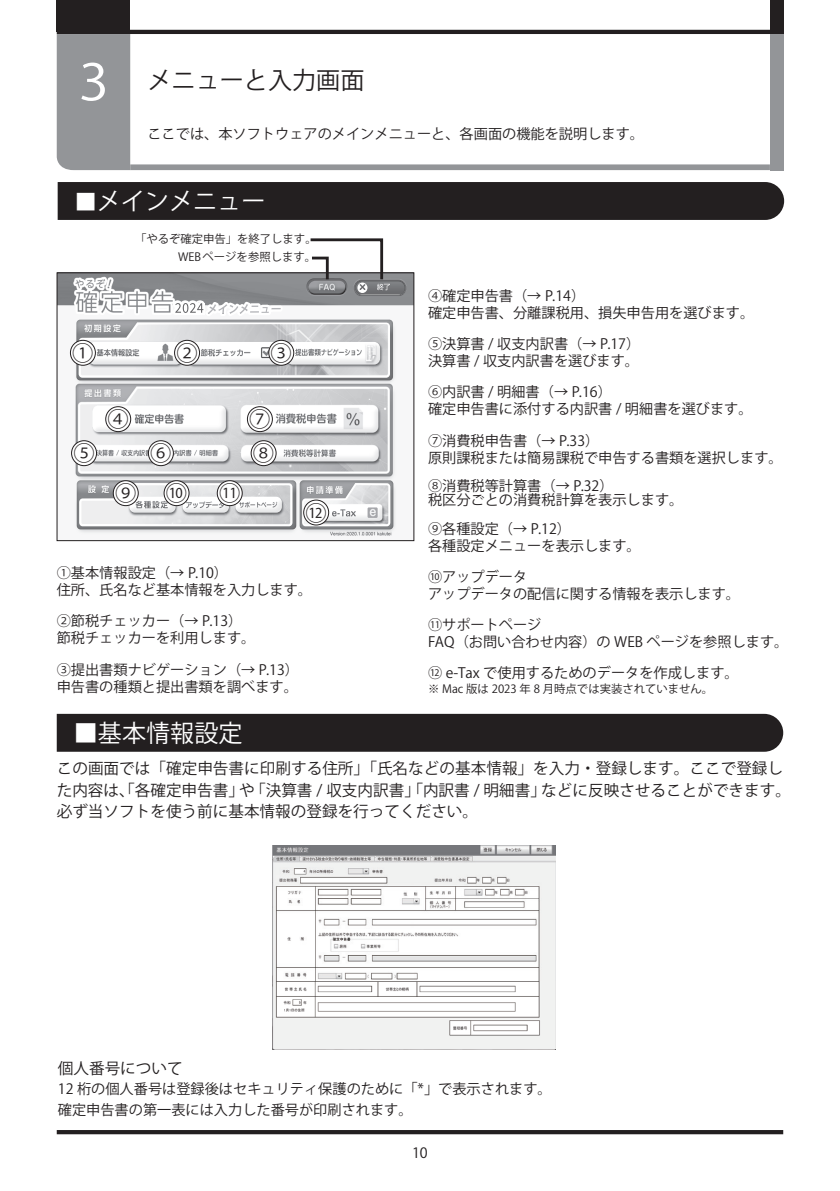
<style>
.page{position:relative;width:840px;height:1191px;background:#fff}
.page>*{position:absolute;margin:0;border:0;box-sizing:border-box;transform-origin:0 0}
.t1{font:49.6px "Koz Go Pr 6 N";color:#fff;scale:1.1 1}
.t2{font:24px "Koz Go Pr 6 N";color:#fff}
.t3{font:24px "Koz Go Pr 6 N";color:#231f20}
.t4{font:21.2px/34px "Koz Go Pr 6 N";color:#231f20}
.t5{font:15.6px/21.2px "Koz Go Pr 6 N";color:#231f20}
.t6{font:14.2px/17px "Koz Go Pr 6 N";color:#231f20}
.t7{font:11.4px "Koz Go Pr 6 N";color:#231f20}
.s1{font-size:22px}
</style>
<div class="page">
<hr style="left:57px;top:30px;width:725px;height:4px;background:#231f20">
<hr style="left:57px;top:1130px;width:725px;height:4px;background:#231f20">
<div style="left:57px;top:0;width:73px;height:32px;background:#231f20"></div>
<div style="left:769px;top:0;width:13px;height:33px;background:#231f20"></div>
<div style="left:57px;top:34px;width:73px;height:136px;background:#939598"></div>
<div style="left:130px;top:164px;width:639px;height:6px;background:#939598"></div>
<div style="left:769px;top:34px;width:13px;height:136px;background:#939598"></div>
<img style="left:59px;top:274px;width:353px;height:262px">
<img style="left:77px;top:480px;width:219px;height:49px">
<img style="left:79px;top:483px;width:213px;height:43px">
<img style="left:81px;top:485px;width:209px;height:39px">
<img style="left:299px;top:480px;width:94px;height:49px">
<img style="left:302px;top:483px;width:88px;height:43px">
<img style="left:304px;top:485px;width:84px;height:39px">
<img style="left:76px;top:384px;width:317px;height:93px">
<img style="left:79px;top:387px;width:311px;height:87px">
<img style="left:81px;top:389px;width:306px;height:83px">
<img style="left:76px;top:320px;width:317px;height:60px">
<img style="left:79px;top:322px;width:311px;height:56px">
<img style="left:81px;top:325px;width:306px;height:50px">
<img style="left:175px;top:302px;width:107px;height:14px">
<img style="left:207px;top:304px;width:73px;height:10px">
<img style="left:308px;top:281px;width:38px;height:14px;border-radius:7px">
<img style="left:353px;top:279px;width:53px;height:17px;border-radius:8px">
<img style="left:355px;top:281px;width:50px;height:14px;border-radius:7px">
<img style="left:355px;top:281px;width:49px;height:13px;border-radius:6px">
<img style="left:325px;top:504px;width:57px;height:17px">
<svg style="left:367px;top:507px;width:10px;height:11px"></svg>
<img style="left:129px;top:496px;width:47px;height:16px">
<img style="left:182px;top:496px;width:47px;height:16px">
<img style="left:235px;top:496px;width:47px;height:16px">
<img style="left:287px;top:342px;width:93px;height:22px">
<img style="left:193px;top:342px;width:82px;height:22px">
<img style="left:89px;top:342px;width:92px;height:22px">
<img style="left:173px;top:301px;width:32px;height:14px">
<img style="left:175px;top:303px;width:28px;height:10px">
<div style="left:57px;top:272px;width:357px;height:269px;border:1px solid #231f20"></div>
<div style="left:58px;top:182px;width:725px;height:38px;background:#231f20"></div>
<div style="left:57px;top:714px;width:725px;height:37px;background:#231f20"></div>
<svg style="left:307px;top:238px;width:77px;height:55px"></svg>
<div style="left:70px;top:340px;width:25px;height:25px;background:#fff;border-radius:50%"></div>
<div style="left:70px;top:340px;width:26px;height:25px;border:1px solid #231f20;border-radius:50%"></div>
<div style="left:269px;top:340px;width:24px;height:25px;background:#fff;border-radius:50%"></div>
<div style="left:268px;top:340px;width:26px;height:25px;border:1px solid #231f20;border-radius:50%"></div>
<div style="left:106px;top:407px;width:25px;height:24px;background:#fff;border-radius:50%"></div>
<div style="left:105px;top:406px;width:26px;height:26px;border:1px solid #231f20;border-radius:50%"></div>
<div style="left:71px;top:441px;width:25px;height:24px;background:#fff;border-radius:50%"></div>
<div style="left:71px;top:440px;width:26px;height:26px;border:1px solid #231f20;border-radius:50%"></div>
<div style="left:164px;top:481px;width:25px;height:24px;background:#fff;border-radius:50%"></div>
<div style="left:164px;top:480px;width:25px;height:26px;border:1px solid #231f20;border-radius:50%"></div>
<div style="left:174px;top:340px;width:25px;height:25px;background:#fff;border-radius:50%"></div>
<div style="left:174px;top:340px;width:26px;height:25px;border:1px solid #231f20;border-radius:50%"></div>
<div style="left:148px;top:441px;width:25px;height:24px;background:#fff;border-radius:50%"></div>
<div style="left:148px;top:440px;width:25px;height:26px;border:1px solid #231f20;border-radius:50%"></div>
<div style="left:247px;top:407px;width:25px;height:24px;background:#fff;border-radius:50%"></div>
<div style="left:247px;top:406px;width:25px;height:26px;border:1px solid #231f20;border-radius:50%"></div>
<div style="left:251px;top:441px;width:25px;height:24px;background:#fff;border-radius:50%"></div>
<div style="left:251px;top:440px;width:25px;height:26px;border:1px solid #231f20;border-radius:50%"></div>
<div style="left:113px;top:481px;width:25px;height:24px;background:#fff;border-radius:50%"></div>
<div style="left:113px;top:480px;width:25px;height:26px;border:1px solid #231f20;border-radius:50%"></div>
<div style="left:217px;top:481px;width:25px;height:24px;background:#fff;border-radius:50%"></div>
<div style="left:217px;top:480px;width:25px;height:26px;border:1px solid #231f20;border-radius:50%"></div>
<div style="left:303px;top:500px;width:25px;height:25px;background:#fff;border-radius:50%"></div>
<div style="left:303px;top:500px;width:26px;height:25px;border:1px solid #231f20;border-radius:50%"></div>
<img style="left:272px;top:845px;width:283px;height:204px">
<h1 class="t1" style="left:79px;top:54px;width:29px">3</h1>
<h2 class="t3" style="left:147px;top:67px;width:218px">メニューと入力画面</h2>
<p class="t6" style="left:147px;top:126px;width:498px">ここでは、本ソフトウェアのメインメニューと、各画面の機能を説明します。</p>
<h2 class="t2" style="left:75px;top:188px;width:192px"><span class="s1">■</span>メインメニュー</h2>
<p class="t7" style="left:135px;top:232px;width:183px">「やるぞ確定申告」を終了します。</p>
<p class="t7" style="left:178px;top:250px;width:139px">WEB ページを参照します。</p>
<h3 class="t4" style="left:72px;top:336px;width:23px">①</h3>
<h3 class="t4" style="left:270px;top:336px;width:23px">③</h3>
<h3 class="t4" style="left:176px;top:336px;width:23px">②</h3>
<h3 class="t4" style="left:73px;top:437px;width:23px">⑤</h3>
<h3 class="t4" style="left:107px;top:403px;width:23px">④</h3>
<h3 class="t4" style="left:150px;top:437px;width:23px">⑥</h3>
<h3 class="t4" style="left:115px;top:477px;width:23px">⑨</h3>
<h3 class="t4" style="left:219px;top:477px;width:23px">⑪</h3>
<h3 class="t4" style="left:166px;top:477px;width:23px">⑩</h3>
<h3 class="t4" style="left:249px;top:403px;width:26px">⑦<br>⑧</h3>
<h3 class="t4" style="left:305px;top:496px;width:23px">⑫</h3>
<p class="t6" style="left:57px;top:565px;width:257px">①基本情報設定（→ P.10）<br>住所、氏名など基本情報を入力します。</p>
<p class="t6" style="left:57px;top:613px;width:200px">②節税チェッカー（→ P.13）節税チェッカーを利用します。</p>
<p class="t6" style="left:57px;top:661px;width:244px">③提出書類ナビゲーション（→ P.13）申告書の種類と提出書類を調べます。</p>
<p class="t6" style="left:428px;top:287px;width:327px">④確定申告書（→ P.14）<br>確定申告書、分離課税用、損失申告用を選びます。</p>
<p class="t6" style="left:428px;top:336px;width:214px">⑤決算書 / 収支内訳書（→ P.17）決算書 / 収支内訳書を選びます。</p>
<p class="t6" style="left:428px;top:384px;width:326px">⑥内訳書 / 明細書（→ P.16）<br>確定申告書に添付する内訳書 / 明細書を選びます。</p>
<p class="t6" style="left:428px;top:432px;width:356px">⑦消費税申告書（→ P.33）<br>原則課税または簡易課税で申告する書類を選択します。</p>
<p class="t6" style="left:428px;top:479px;width:257px;line-height:14.2px">⑧消費税等計算書（→ P.32）<br>税区分ごとの消費税計算を表示します。</p>
<p class="t6" style="left:428px;top:520px;width:214px">⑨各種設定（→ P.12）<br>各種設定メニューを表示します。</p>
<p class="t6" style="left:428px;top:568px;width:313px">⑩アップデータ<br>アップデータの配信に関する情報を表示します。</p>
<p class="t6" style="left:428px;top:616px;width:362px">⑪サポートページ<br>FAQ（お問い合わせ内容）の WEB ページを参照します。</p>
<p class="t6" style="left:428px;top:664px;width:312px">⑫ e-Tax で使用するためのデータを作成します。</p>
<p class="t7" style="left:428px;top:682px;width:286px">※ Mac 版は 2023 年 8 月時点では実装されていません。</p>
<h2 class="t2" style="left:74px;top:719px;width:170px">■基本情報設定</h2>
<p class="t5" style="left:57px;top:758px;width:735px">この画面では「確定申告書に印刷する住所」「氏名などの基本情報」を入力・登録します。ここで登録した内容は、「各確定申告書」や「決算書 / 収支内訳書」「内訳書 / 明細書」などに反映させることができます。必ず当ソフトを使う前に基本情報の登録を行ってください。</p>
<p class="t5" style="left:58px;top:1058px;width:126px">個人番号について</p>
<p class="t6" style="left:58px;top:1078px;width:495px;line-height:21.2px">12 桁の個人番号は登録後はセキュリティ保護のために「*」で表示されます。確定申告書の第一表には入力した番号が印刷されます。</p>
<p class="t6" style="left:412px;top:1144px;width:17px">10</p>
</div>
